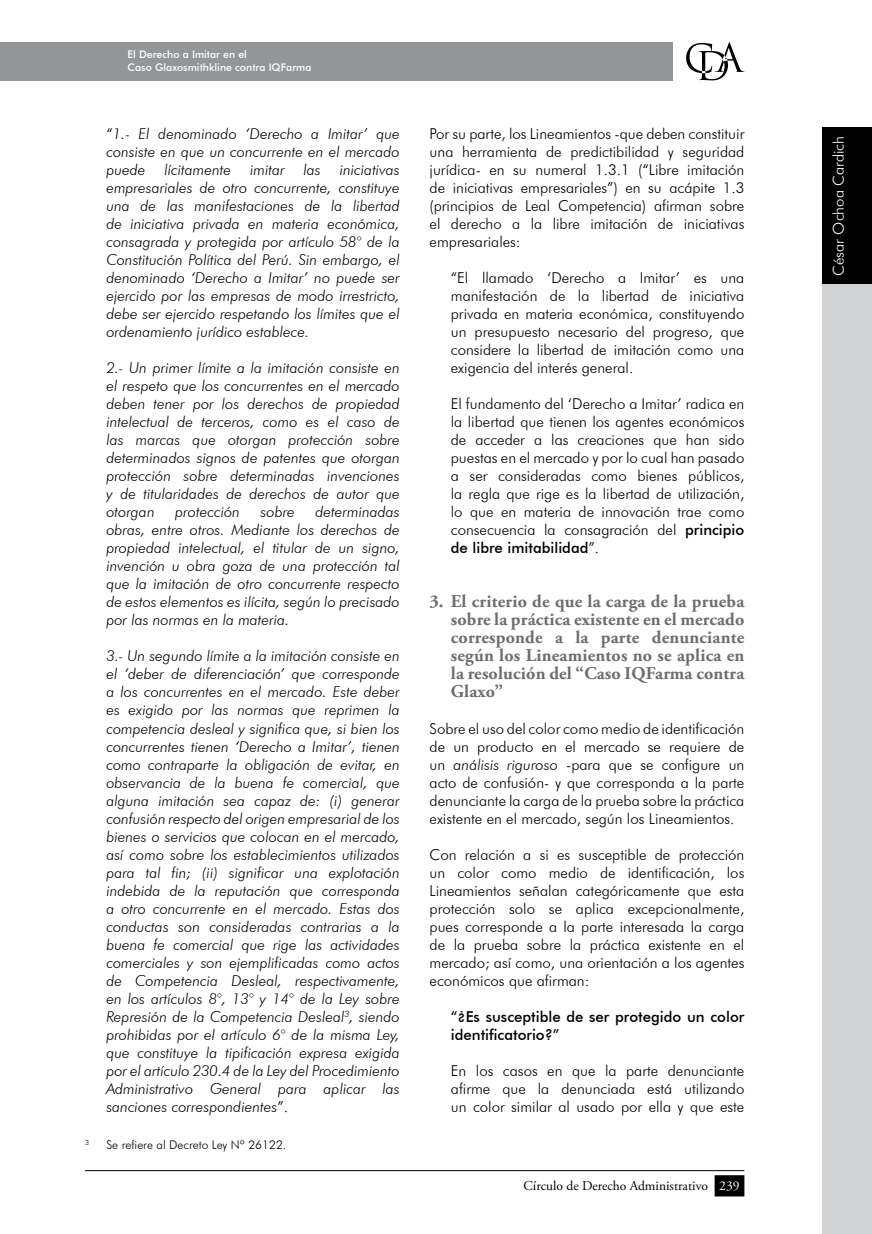
<style>
.page{position:relative;width:872px;height:1234px;background:#fff}
.page>*{position:absolute;margin:0;border:0;box-sizing:border-box;transform-origin:0 0}
.t1{font:700 18px/18px "Adobe Garamond Pro";letter-spacing:.01em;color:#6d6e71;text-align:justify}
.t2{font:italic 300 15px/18px "Futura BT";color:#000;text-align:justify}
.t3{font:300 15px/18px "Futura BT";color:#000;text-align:justify}
.t4{font:500 15px/18px "Futura BT";color:#000}
.t5{font:300 15px "Futura BT";color:#fff}
.t6{font:13.5px "Adobe Garamond Pro";color:#000}
.t7{font:300 12px "Futura BT";color:#000}
.t8{font:500 10.5px/12.6px "Futura BT";color:#fff}
.s1{font-style:normal}
.s2{font-weight:500}
.s3{font-style:italic}
.s4{color:#fff}
</style>
<div class="page">
<div style="left:822px;top:276px;width:50px;height:957px;background:#d1d3d4"></div>
<div style="left:822px;top:128px;width:50px;height:156px;background:#000"></div>
<div style="left:0;top:43px;width:673px;height:38px;background:#939598"></div>
<svg style="left:686px;top:42px;width:58px;height:38px"></svg>
<hr style="left:85px;top:1169px;width:659px;height:1px;background:#000">
<div style="left:715px;top:1175px;width:28px;height:20px;background:#000"></div>
<div style="left:714px;top:1174px;width:30px;height:22px;border:2px solid #000"></div>
<p class="t8" style="left:128px;top:48px;width:185px">El Derecho a Imitar en el<br>Caso Glaxosmithkline contra IQFarma</p>
<p class="t2" style="left:106px;top:125px;width:295px"><span class="s1">“</span>1.- El denominado ‘Derecho a Imitar’ que consiste en que un concurrente en el mercado puede</p>
<p class="t2" style="left:164px;top:161px;width:68px">lícitamente</p>
<p class="t2" style="left:250px;top:161px;width:36px">imitar</p>
<p class="t2" style="left:303px;top:161px;width:19px">las</p>
<p class="t2" style="left:106px;top:161px;width:295px;text-indent:233px">iniciativas empresariales de otro concurrente, constituye una de las manifestaciones de la libertad de iniciativa privada en materia económica, consagrada y protegida por artículo 58° de la Constitución Política del Perú. Sin embargo, el denominado ‘Derecho a Imitar’ no puede ser ejercido por las empresas de modo irrestricto, debe ser ejercido respetando los límites que el ordenamiento jurídico establece.</p>
<p class="t2" style="left:106px;top:359px;width:295px">2.- Un primer límite a la imitación consiste en el respeto que los concurrentes en el mercado deben tener por los derechos de propiedad intelectual de terceros, como es el caso de las marcas que otorgan protección sobre determinados signos de patentes que otorgan protección sobre determinadas invenciones y de titularidades de derechos de autor que otorgan</p>
<p class="t2" style="left:106px;top:503px;width:295px;text-indent:209px">determinadas obras, entre otros. Mediante los derechos de propiedad intelectual, el titular de un signo, invención u obra goza de una protección tal que la imitación de otro concurrente respecto de estos elementos es ilícita, según lo precisado por las normas en la materia.</p>
<p class="t2" style="left:106px;top:647px;width:295px">3.- Un segundo límite a la imitación consiste en el ‘deber de diferenciación’ que corresponde a los concurrentes en el mercado. Este deber es exigido por las normas que reprimen la competencia desleal y significa que, si bien los concurrentes tienen ‘Derecho a Imitar’, tienen como contraparte la obligación de evitar, en observancia de la buena fe comercial, que alguna imitación sea capaz de: (i) generar confusión respecto del origen empresarial de los bienes o servicios que colocan en el mercado, así como sobre los establecimientos utilizados para tal fin; (ii) significar una explotación indebida de la reputación que corresponda a otro concurrente en el mercado. Estas dos conductas son consideradas contrarias a la buena fe comercial que rige las actividades comerciales y son ejemplificadas como actos de Competencia Desleal, respectivamente, en los artículos 8°, 13° y 14° de la Ley sobre Represión de la Competencia Desleal<sup>3</sup>, siendo prohibidas por el artículo 6° de la misma Ley, que constituye la tipificación expresa exigida por el artículo 230.4 de la Ley del Procedimiento Administrativo General para aplicar las sanciones correspondientes<span class="s1">”.</span></p>
<p class="t2" style="left:175px;top:503px;width:66px">protección</p>
<p class="t2" style="left:260px;top:503px;width:36px">sobre</p>
<p class="t7" style="left:85px;top:1136px;width:203px"><sup>3</sup> Se refiere al Decreto Ley Nº 26122.</p>
<p class="t3" style="left:429px;top:125px;width:316px">Por su parte, los Lineamientos -que deben constituir una herramienta de predictibilidad y seguridad jurídica- en su numeral 1.3.1 (“Libre imitación de iniciativas empresariales”) en su acápite 1.3 (principios de Leal Competencia) afirman sobre el derecho a la libre imitación de iniciativas empresariales:</p>
<p class="t3" style="left:451px;top:269px;width:295px">“E l llamado ‘Derecho a I mitar’ es una manifestación de la libertad de iniciativa privada en materia económica, constituyendo un presupuesto necesario del progreso, que considere la libertad de imitación como una exigencia del interés general.</p>
<p class="t3" style="left:451px;top:395px;width:295px">E l fundamento del ‘Derecho a I mitar’ radica en la libertad que tienen los agentes económicos de acceder a las creaciones que han sido puestas en el mercado y por lo cual han pasado a ser consideradas como bienes públicos, la regla que rige es la libertad de utilización, lo que en materia de innovación trae como consecuencia la consagración del <span class="s2">principio de libre imitabilidad</span>”.</p>
<p class="t1" style="left:451px;top:593px;width:295px;text-indent:-21px">3. El criterio de que la carga de la prueba sobre la práctica existente en el mercado corresponde a la parte denunciante según los Lineamientos no se aplica en la resolución del “Caso IQFarma contra Glaxo”</p>
<p class="t3" style="left:429px;top:719px;width:316px">Sobre el uso del color como medio de identificación de un producto en el mercado se requiere de un <span class="s3">análisis riguroso</span> -para que se configure un acto de confusión- y que corresponda a la parte denunciante la carga de la prueba sobre la práctica existente en el mercado, según los Lineamientos.</p>
<p class="t3" style="left:429px;top:845px;width:316px">Con relación a si es susceptible de protección un color como medio de identificación, los Lineamientos señalan categóricamente que esta protección solo se aplica excepcionalmente, pues corresponde a la parte interesada la carga de la prueba sobre la práctica existente en el mercado; así como, una orientación a los agentes económicos que afirman:</p>
<p class="t4" style="left:451px;top:1007px;width:295px">“¿Es susceptible de ser protegido un color identificatorio?”</p>
<p class="t3" style="left:451px;top:1061px;width:295px">En los casos en que la parte denunciante afirme que la denunciada está utilizando un color similar al usado por ella y que este</p>
<p class="t6" style="left:523px;top:1176px;width:217px">Círculo de Derecho Administrativo <span class="s4">239</span></p>
<p class="t5" style="left:829px;top:276px;width:141px;rotate:-90deg">César Ochoa Cardich</p>
</div>
